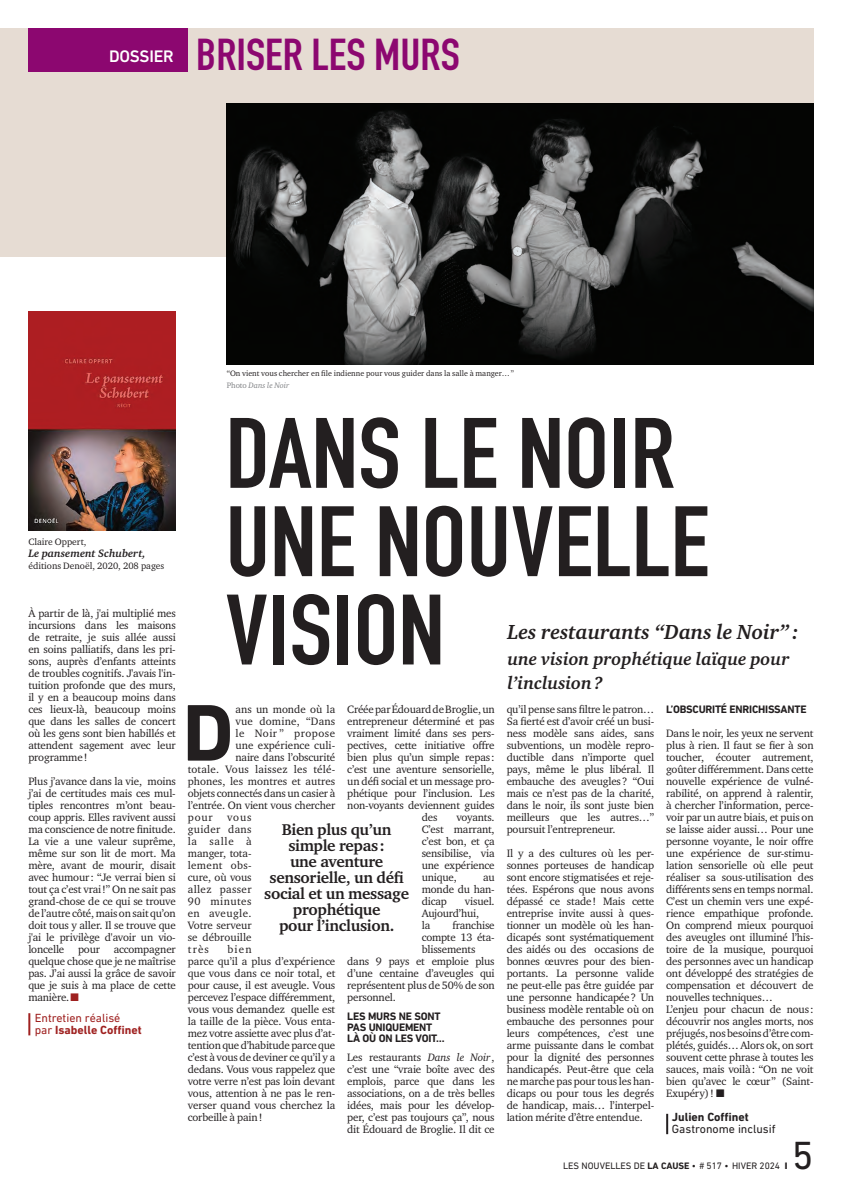
<style>
.page{position:relative;width:842px;height:1191px;background:#fff}
.page>*{position:absolute;margin:0;border:0;box-sizing:border-box;transform-origin:0 0}
.t1{font:700 98.1px/88.3px "DIN Condensed";color:#231f20;scale:1.07 1}
.t2{font:700 81.6px "DIN Next LT Pro";color:#231f20}
.t3{font:700 44px "DIN Condensed";color:#8c0770;scale:1.07 1}
.t4{font:40px "DIN Next LT Pro";color:#231f20}
.t5{font:italic 700 20.9px "Charter ITC Std";color:#231f20}
.t6{font:italic 700 18px/24px "Charter ITC Std";color:#231f20}
.t7{font:500 17px "DIN Next LT Pro";letter-spacing:-.015em;color:#fff}
.t8{font:700 16px/16px "Charter ITC Std";letter-spacing:-.02em;color:#231f20;text-align:center}
.t9{font:12px/12px "DIN Next LT Pro";color:#9f2120}
.t10{font:12px "DIN Next LT Pro";color:#231f20}
.t11{font:700 12px "DIN Next LT Pro";color:#231f20}
.t12{font:11px/12px "Charter ITC Std";letter-spacing:-.015em;color:#231f20;text-align:justify}
.t13{font:700 11px/11px "DIN Next LT Pro";letter-spacing:-.02em;color:#231f20}
.t14{font:11px "Charter ITC Std";letter-spacing:.015em;color:#231f20}
.t15{font:11px "Charter ITC Std";letter-spacing:.005em;color:#231f20}
.t16{font:italic 700 11px "Charter ITC Std";color:#231f20}
.t17{font:11px "Charter ITC Std";letter-spacing:.02em;color:#231f20}
.t18{font:11px "Charter ITC Std";letter-spacing:.045em;color:#231f20}
.t19{font:9.5px "Charter ITC Std";color:#231f20}
.t20{font:9.5px "DIN Next LT Pro";color:#231f20}
.t21{font:8px/12px "Charter ITC Std";color:#231f20}
.s1{color:#9f2120}
.s2{font-weight:700}
.s3{color:#808285}
.s4{font-style:italic;color:#808285}
.s5{font-style:italic}
.s6{font-weight:800}
</style>
<div class="page">
<div style="left:0;top:28px;width:814px;height:228px;background:#e6dcd3"></div>
<div style="left:28px;top:28px;width:160px;height:44px;background:#8c0770"></div>
<img style="left:227px;top:103px;width:587px;height:261px">
<img style="left:28px;top:311px;width:148px;height:220px">
<hr style="left:28px;top:1013px;width:2px;height:22px;background:#9f2120">
<hr style="left:666px;top:1113px;width:2px;height:21px;background:#231f20">
<h3 class="t7" style="left:109px;top:46px;width:66px">DOSSIER</h3>
<h3 class="t3" style="left:196px;top:25px;width:248px">BRISER LES MURS</h3>
<p class="t19" style="left:28px;top:535px;width:60px">Claire Oppert,</p>
<p class="t16" style="left:28px;top:546px;width:119px">Le pansement Schubert,</p>
<p class="t19" style="left:28px;top:559px;width:137px">éditions Denoël, 2020, 208 pages</p>
<p class="t12" style="left:28px;top:606px;width:149px">À partir de là, j'ai multiplié mes incursions dans les maisons de retraite, je suis allée aussi en soins palliatifs, dans les pri&shy;sons, auprès d’enfants atteints de troubles cognitifs. J'avais l'in&shy;tuition profonde que des murs, il y en a beaucoup moins dans ces lieux-là, beaucoup moins que dans les salles de concert où les gens sont bien habillés et attendent sagement avec leur programme!</p>
<p class="t12" style="left:28px;top:774px;width:149px">Plus j’avance dans la vie, moins j’ai de certitudes mais ces mul&shy;tiples rencontres m’ont beau&shy;coup appris. Elles ravivent aussi ma conscience de notre finitude.<br>La vie a une valeur suprême, même sur son lit de mort. Ma mère, avant de mourir, disait avec humour: “Je verrai bien si tout ça c’est vrai!” On ne sait pas grand-chose de ce qui se trouve de l’autre côté, mais on sait qu’on doit tous y aller. Il se trouve que j'ai le privilège d'avoir un vio&shy;loncelle pour accompagner quelque chose que je ne maîtrise pas. J’ai aussi la grâce de savoir que je suis à ma place de cette manière.<span class="s1">■</span></p>
<p class="t9" style="left:35px;top:1011px;width:109px">Entretien réalisé<br>par <span class="s2">Isabelle Coffinet</span></p>
<p class="t21" style="left:227px;top:367px;width:289px">“On vient vous chercher en file indienne pour vous guider dans la salle à manger…”<br><span class="s3">Photo</span> <span class="s4">Dans le Noir</span></p>
<h1 class="t1" style="left:225px;top:409px;width:454px">DANS LE NOIR<br>UNE NOUVELLE<br>VISION</h1>
<h3 class="t5" style="left:507px;top:619px;width:293px">Les restaurants “Dans le Noir” :</h3>
<h3 class="t6" style="left:507px;top:646px;width:283px">une vision prophétique laïque pour l’inclusion?</h3>
<p class="t12" style="left:347px;top:702px;width:149px">Créée par Édouard de Broglie, un</p>
<p class="t12" style="left:347px;top:714px;width:149px">entrepreneur déterminé et pas</p>
<p class="t12" style="left:347px;top:726px;width:149px">vraiment limité dans ses pers-</p>
<p class="t12" style="left:347px;top:738px;width:149px">pectives, cette initiative offre</p>
<p class="t12" style="left:347px;top:750px;width:149px">bien plus qu’un simple repas:</p>
<p class="t12" style="left:347px;top:762px;width:149px">c’est une aventure sensorielle,</p>
<p class="t12" style="left:347px;top:774px;width:149px">un défi social et un message pro-</p>
<p class="t12" style="left:347px;top:786px;width:149px">phétique pour l’inclusion. Les</p>
<p class="t12" style="left:347px;top:798px;width:149px">non-voyants deviennent guides</p>
<p class="t12" style="left:422px;top:810px;width:17px">des</p>
<h2 class="t2" style="left:182px;top:685px;width:53px">D</h2>
<p class="t12" style="left:236px;top:702px;width:101px">ans un monde où la</p>
<p class="t17" style="left:236px;top:714px;width:101px">vue domine, “Dans</p>
<p class="t18" style="left:236px;top:726px;width:101px">le Noir ” propose</p>
<p class="t12" style="left:236px;top:738px;width:101px">une expérience culi-</p>
<p class="t12" style="left:236px;top:750px;width:101px">naire dans l’obscurité</p>
<p class="t14" style="left:188px;top:762px;width:149px">totale. Vous laissez les télé-</p>
<p class="t15" style="left:188px;top:774px;width:149px">phones, les montres et autres</p>
<p class="t12" style="left:188px;top:786px;width:149px">objets connectés dans un casier à</p>
<p class="t12" style="left:188px;top:798px;width:149px">l’entrée. On vient vous chercher</p>
<p class="t12" style="left:188px;top:810px;width:27px">pour</p>
<p class="t12" style="left:422px;top:810px;width:74px;text-indent:35px">voyants.<br>C’est marrant, c’est bon, et ça sensibilise, via une expérience unique,</p>
<p class="t12" style="left:188px;top:810px;width:65px;text-indent:39px">vous guider dans la salle à manger, tota&shy;lement obs&shy;cure, où vous allez passer 90 minutes en aveugle.<br>Votre serveur se débrouille très</p>
<h3 class="t8" style="left:264px;top:821px;width:146px">Bien plus qu’un simple repas:<br>une aventure sensorielle, un défi social et un message prophétique<br>pour l’inclusion.</h3>
<p class="t12" style="left:422px;top:870px;width:74px;text-indent:61px">au monde du han&shy;dicap</p>
<p class="t12" style="left:422px;top:894px;width:74px;text-align:left;text-indent:43px">visuel.<br>Aujourd’hui,<br>la</p>
<p class="t12" style="left:452px;top:918px;width:44px">franchise</p>
<p class="t12" style="left:422px;top:930px;width:74px">compte 13 éta-</p>
<p class="t12" style="left:422px;top:942px;width:55px">blissements</p>
<p class="t12" style="left:347px;top:954px;width:149px">dans 9 pays et emploie plus</p>
<p class="t12" style="left:347px;top:966px;width:149px">d’une centaine d’aveugles qui</p>
<p class="t12" style="left:347px;top:978px;width:149px">représentent plus de 50% de son</p>
<p class="t12" style="left:347px;top:990px;width:50px">personnel.</p>
<p class="t13" style="left:347px;top:1011px;width:99px">LES MURS NE SONT<br>PAS UNIQUEMENT<br>LÀ OÙ ON LES VOIT…</p>
<p class="t12" style="left:347px;top:1050px;width:149px">Les restaurants <span class="s5">Dans le Noir</span>, c’est une “vraie boîte avec des emplois, parce que dans les associations, on a de très belles idées, mais pour les dévelop&shy;per, c’est pas toujours ça”, nous dit Édouard de Broglie. Il dit ce</p>
<p class="t12" style="left:188px;top:942px;width:149px;text-align:left;text-indent:40px">bien<br>parce qu’il a plus d’expérience que vous dans ce noir total, et pour cause, il est aveugle. Vous percevez l’espace différemment, vous vous demandez quelle est la taille de la pièce. Vous enta&shy;mez votre assiette avec plus d’at&shy;tention que d’habitude parce que c’est à vous de deviner ce qu’il y a dedans. Vous vous rappelez que votre verre n’est pas loin devant vous, attention à ne pas le ren&shy;verser quand vous cherchez la corbeille à pain!</p>
<p class="t12" style="left:507px;top:702px;width:149px">qu’il pense sans filtre le patron… Sa fierté est d’avoir créé un busi&shy;ness modèle sans aides, sans subventions, un modèle repro&shy;ductible dans n’importe quel pays, même le plus libéral. Il embauche des aveugles? “Oui mais ce n’est pas de la charité, dans le noir, ils sont juste bien meilleurs que les autres…” poursuit l’entrepreneur.</p>
<p class="t12" style="left:507px;top:846px;width:149px">Il y a des cultures où les per&shy;sonnes porteuses de handicap sont encore stigmatisées et reje&shy;tées. Espérons que nous avons dépassé ce stade! Mais cette entreprise invite aussi à ques&shy;tionner un modèle où les han&shy;dicapés sont systématiquement des aidés ou des occasions de bonnes œuvres pour des bien&shy;portants. La personne valide ne peut-elle pas être guidée par une personne handicapée? Un business modèle rentable où on embauche des personnes pour leurs compétences, c’est une arme puissante dans le combat pour la dignité des personnes handicapés. Peut-être que cela ne marche pas pour tous les han&shy;dicaps ou pour tous les degrés de handicap, mais… l’interpel&shy;lation mérite d’être entendue.</p>
<p class="t13" style="left:666px;top:703px;width:142px">L’OBSCURITÉ ENRICHISSANTE</p>
<p class="t12" style="left:666px;top:726px;width:149px;text-align:left">Dans le noir, les yeux ne servent plus à rien. Il faut se fier à son toucher, écouter autrement, goûter différemment. Dans cette nouvelle expérience de vulné&shy;rabilité, on apprend à ralentir, à chercher l’information, perce&shy;voir par un autre biais, et puis on se laisse aider aussi… Pour une personne voyante, le noir offre une expérience de sur-stimu&shy;lation sensorielle où elle peut réaliser sa sous-utilisation des différents sens en temps normal.<br>C’est un chemin vers une expé&shy;rience empathique profonde.<br>On comprend mieux pourquoi des aveugles ont illuminé l’his&shy;toire de la musique, pourquoi des personnes avec un handicap ont développé des stratégies de compensation et découvert de nouvelles techniques…<br>L’enjeu pour chacun de nous: découvrir nos angles morts, nos préjugés, nos besoins d’être com&shy;plétés, guidés… Alors ok, on sort souvent cette phrase à toutes les sauces, mais voilà: “On ne voit bien qu’avec le cœur” (Saint-<br>Exupéry)! ■</p>
<p class="t11" style="left:672px;top:1109px;width:78px">Julien Coffinet</p>
<p class="t10" style="left:672px;top:1121px;width:105px">Gastronome inclusif</p>
<p class="t20" style="left:563px;top:1159px;width:226px">LES NOUVELLES DE <span class="s2">LA CAUSE</span> • # 517 • HIVER 2024 <span class="s6">I</span></p>
<h3 class="t4" style="left:792px;top:1131px;width:23px">5</h3>
</div>
